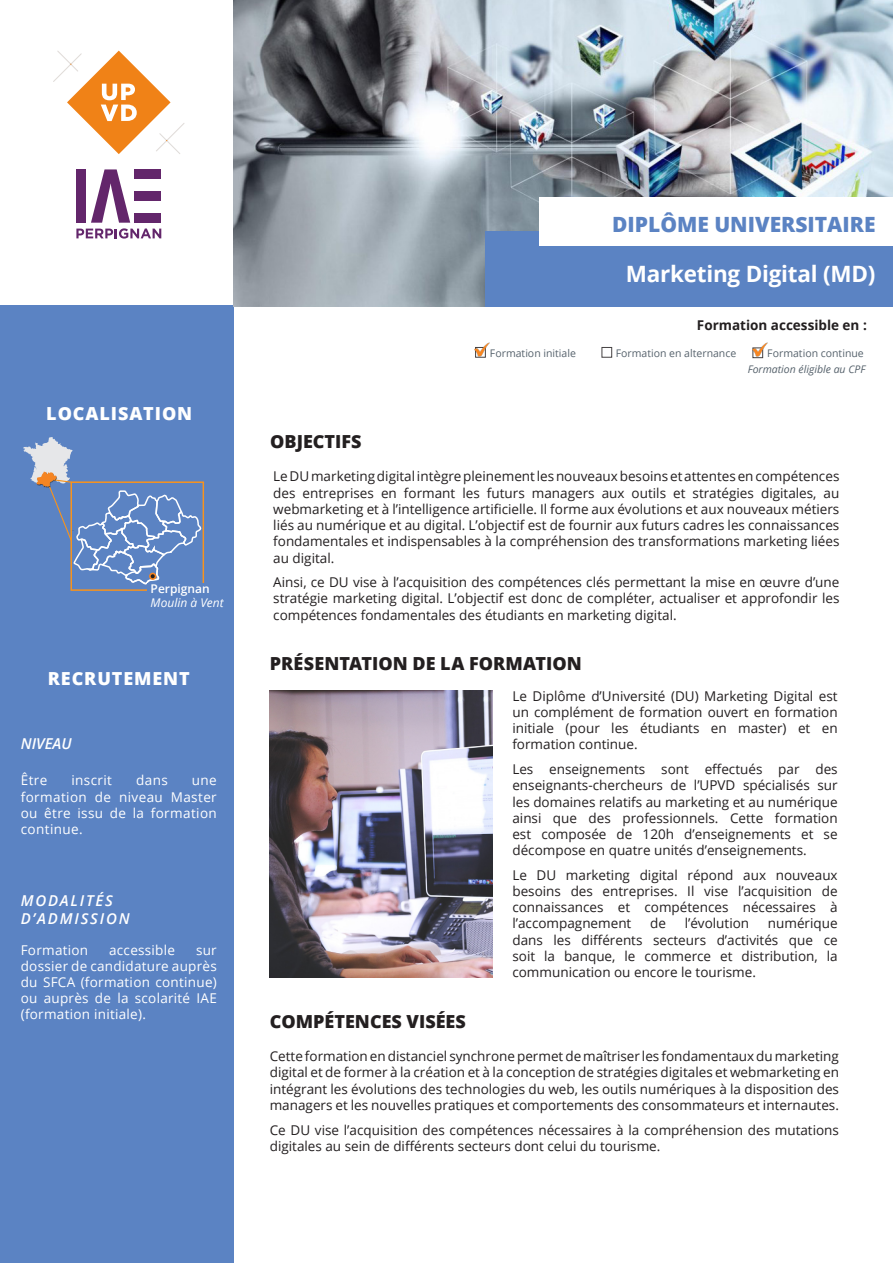
<style>
.page{position:relative;width:893px;height:1263px;background:#fff}
.page>*{position:absolute;margin:0;border:0;box-sizing:border-box;transform-origin:0 0}
.t1{font:700 22.5px "Open Sans";letter-spacing:-.01em;color:#fff}
.t2{font:800 21px "Open Sans";color:#5b83c3}
.t3{font:800 18px "Open Sans";color:#231f20}
.t4{font:800 18px "Open Sans";letter-spacing:.05em;color:#fff}
.t5{font:italic 600 15px/18px "Open Sans";letter-spacing:.12em;color:#fff}
.t6{font:13.5px/16.2px "Open Sans";color:#231f20;text-align:justify}
.t7{font:13.5px/16.2px "Open Sans";letter-spacing:.02em;color:#fff;text-align:justify}
.t8{font:700 13.5px "Open Sans";color:#231f20}
.t9{font:italic 12px "Open Sans";color:#fff}
.t10{font:600 12px "Open Sans";color:#fff}
.t11{font:10.5px "Open Sans";color:#56626c}
.t12{font:italic 10.5px "Open Sans";color:#56626c}
</style>
<div class="page">
<div style="left:0;top:306px;width:234px;height:957px;background:#5b83c3"></div>
<img style="left:234px;top:0;width:659px;height:307px">
<div style="left:485px;top:232px;width:408px;height:75px;background:#5b83c3"></div>
<div style="left:540px;top:197px;width:353px;height:48px;background:#fff"></div>
<div style="left:752px;top:347px;width:11px;height:11px;border:1px solid #231f20"></div>
<div style="left:601px;top:347px;width:11px;height:11px;border:1px solid #231f20"></div>
<img style="left:752px;top:342px;width:15px;height:15px">
<img style="left:270px;top:690px;width:222px;height:287px">
<div style="left:70px;top:481px;width:134px;height:110px;border:2px solid #f7931d"></div>
<div style="left:148px;top:583px;width:77px;height:26px;background:#5b83c3"></div>
<svg style="left:23px;top:437px;width:179px;height:150px"></svg>
<div style="left:149px;top:573px;width:7px;height:7px;border:2px solid #f58523;border-radius:50%"></div>
<img style="left:475px;top:342px;width:15px;height:15px">
<svg style="left:53px;top:51px;width:132px;height:103px"></svg>
<svg style="left:76px;top:169px;width:85px;height:70px"></svg>
<div style="left:134px;top:169px;width:27px;height:10px;background:#63266b"></div>
<div style="left:134px;top:213px;width:27px;height:10px;background:#63266b"></div>
<div style="left:134px;top:191px;width:27px;height:10px;background:#63266b"></div>
<p class="t4" style="left:46px;top:400px;width:147px">LOCALISATION</p>
<p class="t10" style="left:151px;top:580px;width:61px">Perpignan</p>
<p class="t9" style="left:151px;top:594px;width:75px">Moulin à Vent</p>
<p class="t4" style="left:48px;top:664px;width:144px">RECRUTEMENT</p>
<p class="t5" style="left:21px;top:734px;width:52px">NIVEAU</p>
<p class="t7" style="left:21px;top:772px;width:28px">Être</p>
<p class="t7" style="left:71px;top:772px;width:42px">inscrit</p>
<p class="t7" style="left:136px;top:772px;width:33px">dans</p>
<p class="t7" style="left:21px;top:772px;width:198px;text-indent:171px">une formation de niveau Master ou être issu de la formation continue.</p>
<p class="t5" style="left:21px;top:891px;width:110px">MODALITÉS<br>D’ADMISSION</p>
<p class="t7" style="left:21px;top:941px;width:69px">Formation</p>
<p class="t7" style="left:109px;top:941px;width:67px">accessible</p>
<p class="t7" style="left:21px;top:941px;width:198px;text-indent:175px">sur dossier de candidature auprès du SFCA (formation continue) ou auprès de la scolarité IAE (formation initiale).</p>
<p class="t2" style="left:612px;top:208px;width:265px">DIPLÔME UNIVERSITAIRE</p>
<p class="t1" style="left:626px;top:258px;width:251px">Marketing Digital (MD)</p>
<p class="t8" style="left:697px;top:316px;width:171px">Formation accessible en :</p>
<p class="t11" style="left:490px;top:346px;width:88px">Formation initiale</p>
<p class="t11" style="left:616px;top:346px;width:122px">Formation en alternance</p>
<p class="t11" style="left:767px;top:346px;width:98px">Formation continue</p>
<p class="t3" style="left:270px;top:428px;width:93px">OBJECTIFS</p>
<p class="t12" style="left:748px;top:362px;width:119px">Formation éligible au CPF</p>
<p class="t6" style="left:273px;top:468px;width:568px">Le DU marketing digital intègre pleinement les nouveaux besoins et attentes en compétences des entreprises en formant les futurs managers aux outils et stratégies digitales, au webmarketing et à l’intelligence artificielle. Il forme aux évolutions et aux nouveaux métiers liés au numérique et au digital. L’objectif est de fournir aux futurs cadres les connaissances fondamentales et indispensables à la compréhension des transformations marketing liées au digital.</p>
<p class="t6" style="left:273px;top:574px;width:568px">Ainsi, ce DU vise à l’acquisition des compétences clés permettant la mise en œuvre d’une stratégie marketing digital. L’objectif est donc de compléter, actualiser et approfondir les compétences fondamentales des étudiants en marketing digital.</p>
<p class="t3" style="left:270px;top:650px;width:314px">PRÉSENTATION DE LA FORMATION</p>
<p class="t6" style="left:512px;top:687px;width:327px">Le Diplôme d’Université (DU) Marketing Digital est un complément de formation ouvert en formation initiale (pour les étudiants en master) et en formation continue.</p>
<p class="t6" style="left:512px;top:761px;width:327px">Les enseignements sont effectués par des enseignants-chercheurs de l’UPVD spécialisés sur les domaines relatifs au marketing et au numérique ainsi que des professionnels. Cette formation est composée de 120h d’enseignements et se décompose en quatre unités d’enseignements.</p>
<p class="t6" style="left:512px;top:866px;width:327px">Le DU marketing digital répond aux nouveaux besoins des entreprises. Il vise l’acquisition de connaissances et compétences nécessaires à l’accompagnement</p>
<p class="t6" style="left:512px;top:915px;width:327px;text-indent:255px">numérique dans les différents secteurs d’activités que ce soit la banque, le commerce et distribution, la communication ou encore le tourisme.</p>
<p class="t6" style="left:650px;top:915px;width:17px">de</p>
<p class="t6" style="left:685px;top:915px;width:66px">l’évolution</p>
<p class="t3" style="left:270px;top:1008px;width:198px">COMPÉTENCES VISÉES</p>
<p class="t6" style="left:270px;top:1048px;width:571px">Cette formation en distanciel synchrone permet de maîtriser les fondamentaux du marketing digital et de former à la création et à la conception de stratégies digitales et webmarketing en intégrant les évolutions des technologies du web, les outils numériques à la disposition des managers et les nouvelles pratiques et comportements des consommateurs et internautes.</p>
<p class="t6" style="left:270px;top:1121px;width:571px">Ce DU vise l’acquisition des compétences nécessaires à la compréhension des mutations digitales au sein de différents secteurs dont celui du tourisme.</p>
</div>
